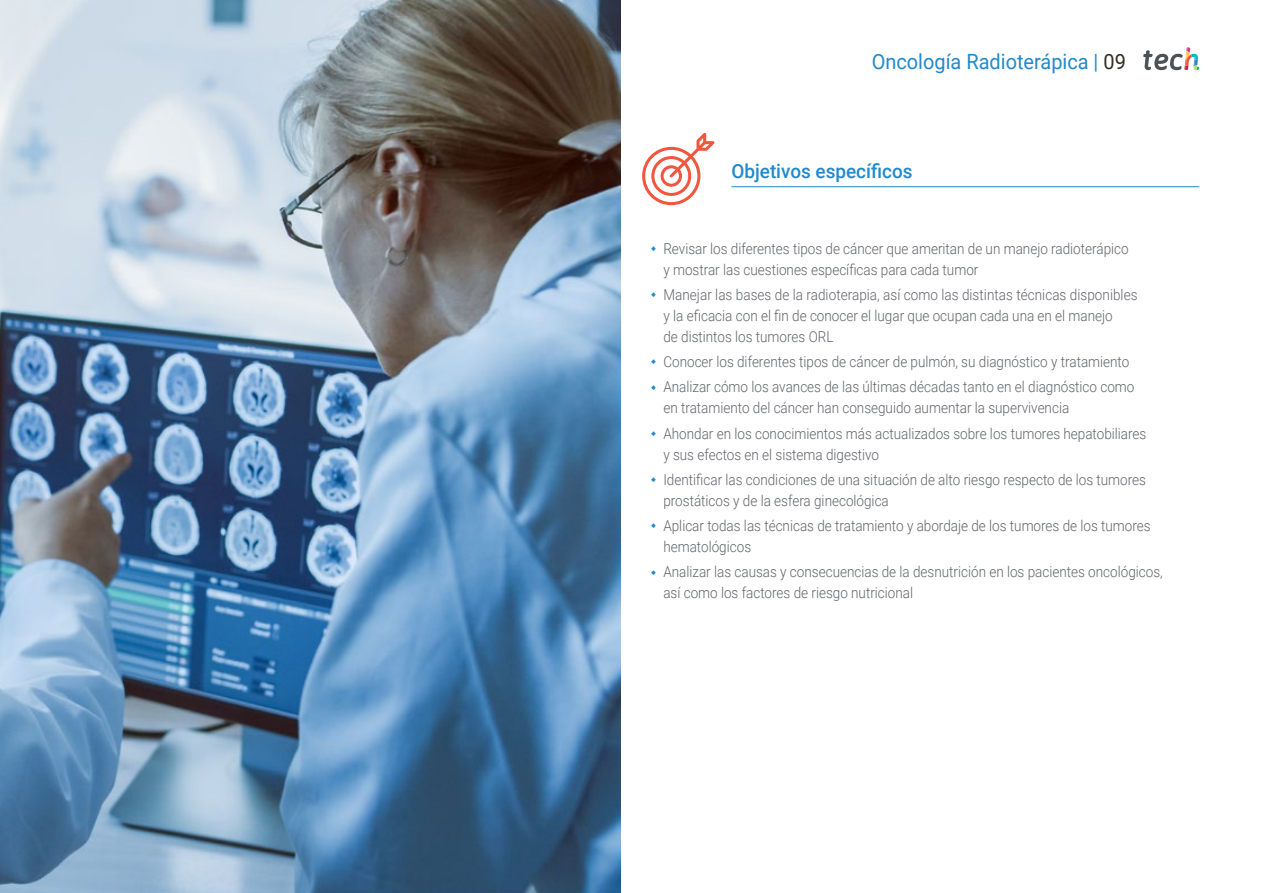
<style>
.page{position:relative;width:1263px;height:893px;background:#fff}
.page>*{position:absolute;margin:0;border:0;box-sizing:border-box;transform-origin:0 0}
.t1{font:21px "Roboto";color:#2289ca;scale:.95 1}
.t2{font:500 19.5px "Roboto";color:#2289ca}
.t3{font:300 15px/25.2px "Roboto";color:#61646a;scale:.9 1}
.s1{color:#312e20}
</style>
<div class="page">
<img style="left:0;top:0;width:621px;height:893px">
<svg style="left:1143px;top:47px;width:56px;height:24px"></svg>
<hr style="left:731px;top:186px;width:468px;height:1px;background:#2289ca">
<svg style="left:642px;top:133px;width:72px;height:72px"></svg>
<h1 class="t1" style="left:872px;top:47px;width:269px">Oncología Radioterápica | <span class="s1">09</span></h1>
<h2 class="t2" style="left:731px;top:158px;width:183px">Objetivos específicos</h2>
<p class="t3" style="left:663px;top:237px;width:518px;line-height:21px">Revisar los diferentes tipos de cáncer que ameritan de un manejo radioterápico y mostrar las cuestiones específicas para cada tumor</p>
<p class="t3" style="left:663px;top:283px;width:528px;line-height:21px">Manejar las bases de la radioterapia, así como las distintas técnicas disponibles y la eficacia con el fin de conocer el lugar que ocupan cada una en el manejo<br>de distintos los tumores ORL</p>
<p class="t3" style="left:663px;top:349px;width:525px">Conocer los diferentes tipos de cáncer de pulmón, su diagnóstico y tratamiento<br>Analizar cómo los avances de las últimas décadas tanto en el diagnóstico como</p>
<p class="t3" style="left:663px;top:395px;width:538px">en tratamiento del cáncer han conseguido aumentar la supervivencia<br>Ahondar en los conocimientos más actualizados sobre los tumores hepatobiliares</p>
<p class="t3" style="left:663px;top:441px;width:538px">y sus efectos en el sistema digestivo<br>Identificar las condiciones de una situación de alto riesgo respecto de los tumores</p>
<p class="t3" style="left:663px;top:487px;width:543px">prostáticos y de la esfera ginecológica<br>Aplicar todas las técnicas de tratamiento y abordaje de los tumores de los tumores</p>
<p class="t3" style="left:663px;top:534px;width:556px">hematológicos<br>Analizar las causas y consecuencias de la desnutrición en los pacientes oncológicos,</p>
<p class="t3" style="left:663px;top:580px;width:279px">así como los factores de riesgo nutricional</p>
</div>
